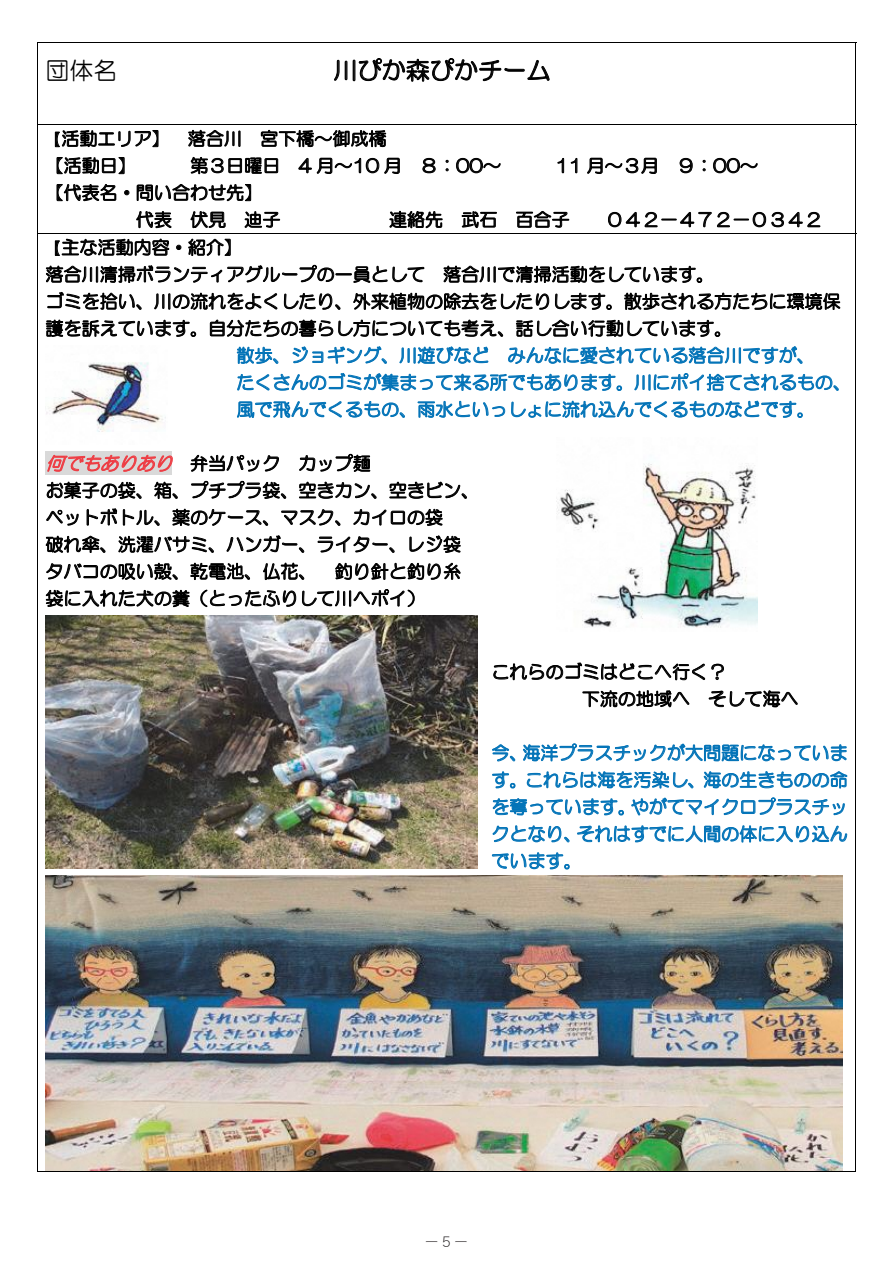
<style>
.page{position:relative;width:893px;height:1263px;background:#fff}
.page>*{position:absolute;margin:0;border:0;box-sizing:border-box;transform-origin:0 0}
.t1{font:24px "HG Maru Gothic MPRO";letter-spacing:.005em;color:#000}
.t2{font:18px/27px "HG Maru Gothic MPRO";letter-spacing:.005em;color:#000}
.t3{font:18px/27px "HG Maru Gothic MPRO";letter-spacing:.005em;color:#0474b8}
.t4{font:13.8px "Hira Kaku Std W1";color:#231f20}
.s1{font-family:"MS Mincho";font-size:15.75px}
.s2{font-style:italic;color:#ee3d44}
</style>
<div class="page">
<hr style="left:37px;top:43px;width:819px;height:1px;background:#000">
<hr style="left:37px;top:43px;width:1px;height:81px;background:#000">
<hr style="left:855px;top:43px;width:1px;height:81px;background:#000">
<hr style="left:37px;top:124px;width:819px;height:1px;background:#000">
<hr style="left:37px;top:125px;width:1px;height:108px;background:#000">
<hr style="left:855px;top:125px;width:1px;height:108px;background:#000">
<div style="left:45px;top:452px;width:127px;height:23px;background:#d9d9d9"></div>
<hr style="left:37px;top:233px;width:819px;height:1px;background:#000">
<hr style="left:37px;top:234px;width:1px;height:938px;background:#000">
<hr style="left:37px;top:1171px;width:818px;height:1px;background:#000">
<hr style="left:855px;top:234px;width:1px;height:938px;background:#000">
<img style="left:45px;top:875px;width:798px;height:295px">
<img style="left:46px;top:362px;width:120px;height:70px">
<img style="left:557px;top:463px;width:200px;height:165px">
<img style="left:45px;top:616px;width:433px;height:252px">
<h1 class="t1" style="left:45px;top:58px;width:74px">団体名</h1>
<h1 class="t1" style="left:333px;top:58px;width:218px">川ぴか森ぴかチーム</h1>
<p class="t2" style="left:45px;top:125px;width:343px"><span class="s1">【</span>活動エリア】 落合川 宮下橋～御成橋【活動日】</p>
<p class="t2" style="left:190px;top:152px;width:312px">第３日曜日 4 月～10 月 ８：00～</p>
<p class="t2" style="left:555px;top:152px;width:204px">11 月～３月 ９：00～</p>
<p class="t2" style="left:136px;top:179px;width:146px;text-indent:-90px">【代表名・問い合わせ先】代表 伏見 迪子</p>
<p class="t2" style="left:389px;top:206px;width:182px">連絡先 武石 百合子</p>
<p class="t2" style="left:606px;top:206px;width:218px">０４２－４７２－０３４２</p>
<p class="t2" style="left:45px;top:234px;width:797px"><span class="s1">【</span>主な活動内容・紹介】<br>落合川清掃ボランティアグループの一員として 落合川で清掃活動をしています。<br>ゴミを拾い、川の流れをよくしたり、外来植物の除去をしたりします。散歩される方たちに環境保護を訴えています。自分たちの暮らし方についても考え、話し合い行動しています。</p>
<p class="t3" style="left:236px;top:342px;width:616px">散歩、ジョギング、川遊びなど みんなに愛されている落合川ですが、<br>たくさんのゴミが集まって来る所でもあります。川にポイ捨てされるもの、風で飛んでくるもの、雨水といっしょに流れ込んでくるものなどです。</p>
<p class="t2" style="left:45px;top:450px;width:435px"><span class="s2">何でもありあり</span> 弁当パック カップ麺<br>お菓子の袋、箱、プチプラ袋、空きカン、空きビン、ペットボトル、薬のケース、マスク、カイロの袋<br>破れ傘、洗濯バサミ、ハンガー、ライター、レジ袋タバコの吸い殻、乾電池、仏花、 釣り針と釣り糸袋に入れた犬の糞（とったふりして川へポイ）</p>
<p class="t2" style="left:582px;top:658px;width:218px;text-indent:-90px">これらのゴミはどこへ行く？<br>下流の地域へ そして海へ</p>
<p class="t3" style="left:491px;top:739px;width:358px;text-align:justify">今、海洋プラスチックが大問題になっています。これらは海を汚染し、海の生きものの命を奪っています。やがてマイクロプラスチックとなり、それはすでに人間の体に入り込んでいます。</p>
<p class="t4" style="left:425px;top:1231px;width:45px">ー5ー</p>
</div>
